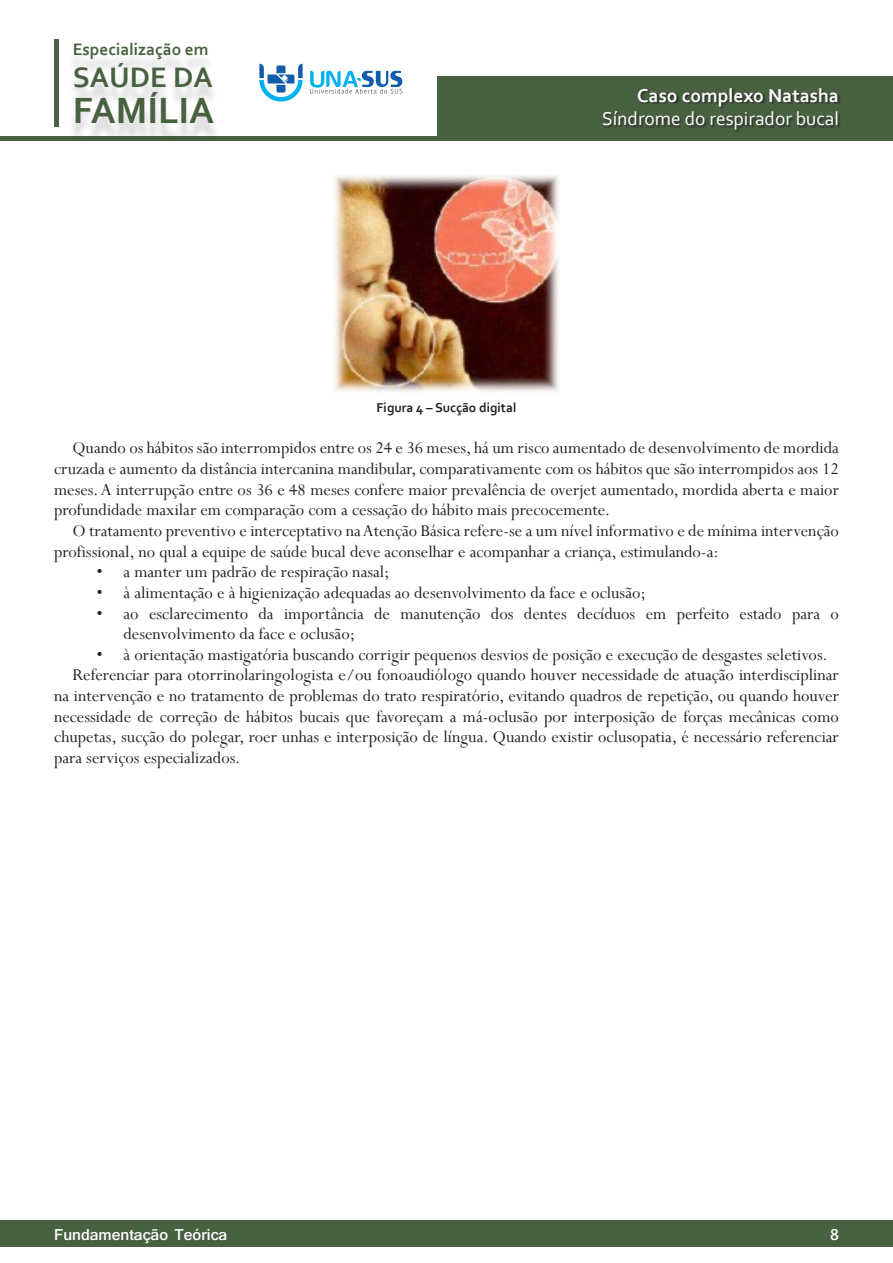
<style>
.page{position:relative;width:893px;height:1263px;background:#fff}
.page>*{position:absolute;margin:0;border:0;box-sizing:border-box;transform-origin:0 0}
.t1{font:700 38.25px "Corbel";color:#486141}
.t2{font:700 29.55px "Corbel";color:#486141}
.t3{font:19.5px "Corbel";color:#fff}
.t4{font:700 19.5px "Corbel";color:#fff}
.Paragrafo_basico{font:18.3px/20.7px "Perpetua";color:#231f20;text-align:justify}
.Itens__com_bullet{font:18.3px/20.7px "Perpetua";color:#231f20}
.t5{font:700 17.4px "Corbel";color:#486141}
.t6{font:700 16.5px "Shruti";color:#fff}
.legenda{font:700 13.5px "Corbel";color:#231f20}
</style>
<div class="page">
<div style="left:0;top:1220px;width:893px;height:27px;background:#486141"></div>
<hr style="left:0;top:136px;width:893px;height:4px;background:#486141">
<div style="left:438px;top:77px;width:455px;height:63px;background:#486141"></div>
<div style="left:54px;top:39px;width:5px;height:87px;background:#486141"></div>
<div style="left:67px;top:49px;width:153px;height:94px;background:#231f20;opacity:.2"></div>
<div style="left:603px;top:88px;width:238px;height:45px;background:#231f20;opacity:.75"></div>
<svg style="left:259px;top:64px;width:44px;height:38px"></svg>
<svg style="left:310px;top:71px;width:92px;height:23px"></svg>
<img style="left:334px;top:175px;width:225px;height:217px">
<p class="t5" style="left:73px;top:38px;width:137px">Especialização em</p>
<h2 class="t2" style="left:73px;top:58px;width:142px">SAÚDE DA</h2>
<h1 class="t1" style="left:73px;top:87px;width:143px">FAMÍLIA</h1>
<p class="t4" style="left:637px;top:84px;width:203px">Caso complexo Natasha</p>
<p class="t3" style="left:602px;top:107px;width:239px">Síndrome do respirador bucal</p>
<p class="legenda" style="left:377px;top:399px;width:141px">Figura 4 – Sucção digital</p>
<p class="Paragrafo_basico" style="left:54px;top:437px;width:786px;text-indent:18px">Quando os hábitos são interrompidos entre os 24 e 36 meses, há um risco aumentado de desenvolvimento de mordida cruzada e aumento da distância intercanina mandibular, comparativamente com os hábitos que são interrompidos aos 12 meses. A interrupção entre os 36 e 48 meses confere maior prevalência de overjet aumentado, mordida aberta e maior profundidade maxilar em comparação com a cessação do hábito mais precocemente.</p>
<p class="Paragrafo_basico" style="left:54px;top:520px;width:786px;text-indent:18px">O tratamento preventivo e interceptativo na Atenção Básica refere-se a um nível informativo e de mínima intervenção profissional, no qual a equipe de saúde bucal deve aconselhar e acompanhar a criança, estimulando-a:</p>
<p class="Itens__com_bullet" style="left:97px;top:561px;width:295px">• a manter um padrão de respiração nasal;</p>
<p class="Itens__com_bullet" style="left:97px;top:582px;width:551px">• à alimentação e à higienização adequadas ao desenvolvimento da face e oclusão;</p>
<p class="Itens__com_bullet" style="left:124px;top:602px;width:717px;text-indent:-27px">• ao esclarecimento da importância de manutenção dos dentes decíduos em perfeito estado para o desenvolvimento da face e oclusão;</p>
<p class="Itens__com_bullet" style="left:97px;top:644px;width:733px">• à orientação mastigatória buscando corrigir pequenos desvios de posição e execução de desgastes seletivos.</p>
<p class="Paragrafo_basico" style="left:54px;top:664px;width:786px;text-indent:18px">Referenciar para otorrinolaringologista e/ou fonoaudiólogo quando houver necessidade de atuação interdisciplinar na intervenção e no tratamento de problemas do trato respiratório, evitando quadros de repetição, ou quando houver necessidade de correção de hábitos bucais que favoreçam a má-oclusão por interposição de forças mecânicas como chupetas, sucção do polegar, roer unhas e interposição de língua. Quando existir oclusopatia, é necessário referenciar para serviços especializados.</p>
<p class="t6" style="left:54px;top:1225px;width:175px">Fundamentação Teórica</p>
<p class="t6" style="left:830px;top:1225px;width:10px">8</p>
</div>
